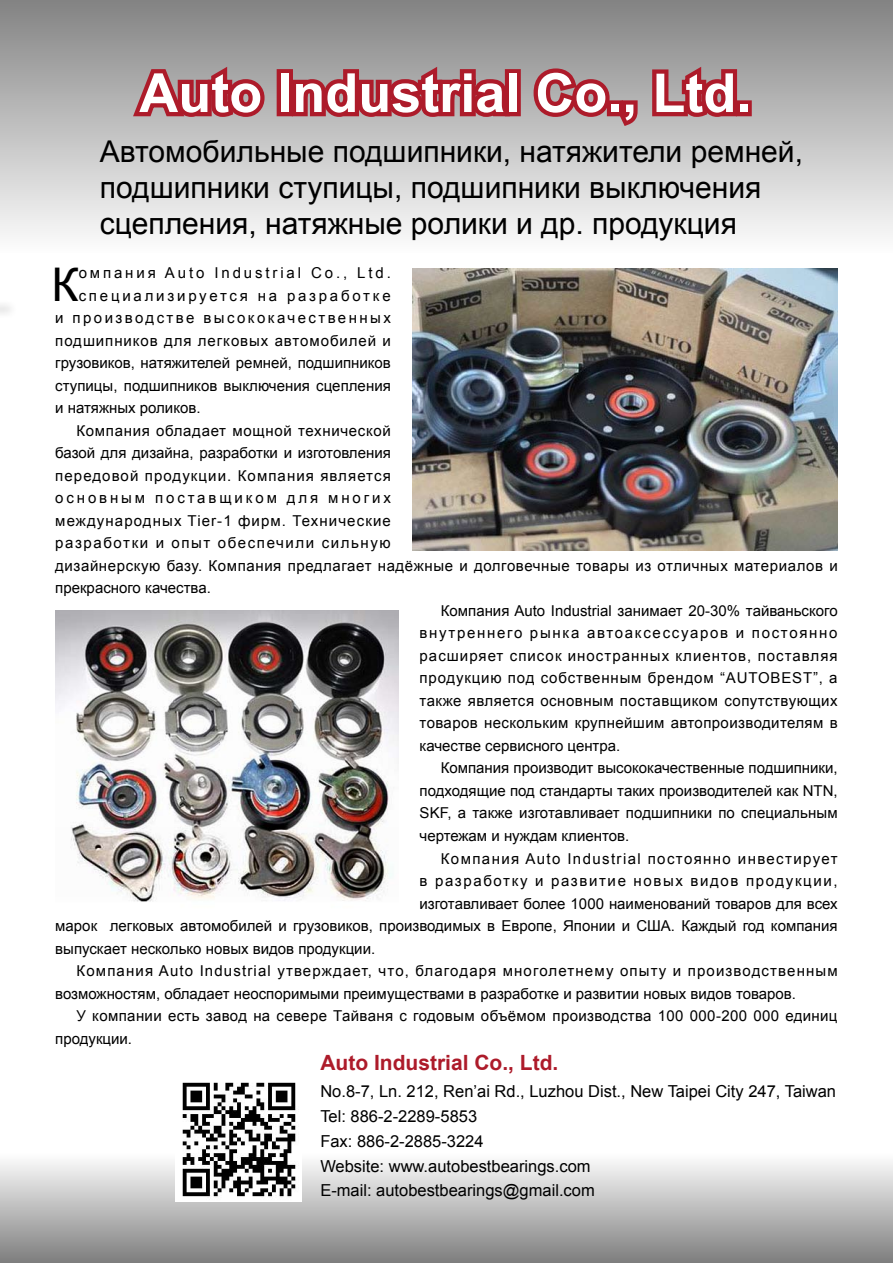
<style>
.page{position:relative;width:893px;height:1263px;background:#fff}
.page>*{position:absolute;margin:0;border:0;box-sizing:border-box;transform-origin:0 0}
.t1{font:700 54px "Arial";color:#fff}
.t2{font:46.5px "Arial";color:#000}
.t3{font:30px/36px "Arial";color:#000}
.t4{font:700 21px "Arial";color:#ad1b2a}
.t5{font:16.5px/24.8px "Arial";color:#000}
.t6{font:15px "Arial";color:#000}
.t7{font:15px "Arial";letter-spacing:.025em;color:#000}
.t8{font:15px "Arial";letter-spacing:.075em;color:#000}
.t9{font:15px "Arial";letter-spacing:.07em;color:#000}
.t10{font:15px "Arial";letter-spacing:.11em;color:#000}
.t11{font:15px "Arial";letter-spacing:.19em;color:#000}
.t12{font:15px "Arial";letter-spacing:.055em;color:#000}
.t13{font:15px "Arial";letter-spacing:.095em;color:#000}
.t14{font:15px "Arial";letter-spacing:.115em;color:#000}
.t15{font:15px "Arial";letter-spacing:.065em;color:#000}
.t16{font:15px "Arial";letter-spacing:.045em;color:#000}
.t17{font:15px "Arial";letter-spacing:.16em;color:#000}
.t18{font:15px "Arial";letter-spacing:.185em;color:#000}
</style>
<div class="page">
<div style="left:0;top:1154px;width:893px;height:109px;background:linear-gradient(to bottom,#fdfdfd,#7e7e7e)"></div>
<div style="left:0;top:0;width:893px;height:253px;background:linear-gradient(to bottom,#838282,#fdfdfd)"></div>
<div style="left:0;top:299px;width:25px;height:26px;background:#000;opacity:.2"></div>
<svg style="left:127px;top:58px;width:144px;height:66px;background:#ac686f"></svg>
<div style="left:277px;top:69px;width:16px;height:47px;border:9px solid #ad1b2a"></div>
<svg style="left:288px;top:59px;width:229px;height:65px;background:#ac5a62"></svg>
<div style="left:505px;top:69px;width:16px;height:47px;border:9px solid #ad1b2a"></div>
<svg style="left:527px;top:59px;width:214px;height:72px;background:#ae7278"></svg>
<div style="left:736px;top:100px;width:16px;height:16px;border:9px solid #ad1b2a"></div>
<img style="left:412px;top:268px;width:426px;height:283px">
<img style="left:55px;top:610px;width:343px;height:292px">
<img style="left:176px;top:1082px;width:126px;height:119px">
<h1 class="t1" style="left:139px;top:57px;width:614px">Auto Industrial Co., Ltd.</h1>
<h3 class="t3" style="left:100px;top:134px;width:705px">Автомобильные подшипники, натяжители ремней, подшипники ступицы, подшипники выключения сцепления, натяжные ролики и др. продукция</h3>
<h2 class="t2" style="left:52px;top:254px;width:29px">К</h2>
<p class="t11" style="left:79px;top:263px;width:314px">омпания Auto Industrial Co., Ltd.</p>
<p class="t18" style="left:79px;top:286px;width:314px">специализируется на разработке</p>
<p class="t17" style="left:55px;top:308px;width:337px">и производстве высококачественных</p>
<p class="t15" style="left:55px;top:331px;width:337px">подшипников для легковых автомобилей и</p>
<p class="t6" style="left:55px;top:353px;width:337px">грузовиков, натяжителей ремней, подшипников</p>
<p class="t6" style="left:55px;top:376px;width:337px">ступицы, подшипников выключения сцепления</p>
<p class="t6" style="left:55px;top:398px;width:147px">и натяжных роликов.</p>
<p class="t16" style="left:77px;top:421px;width:316px">Компания обладает мощной технической</p>
<p class="t6" style="left:55px;top:443px;width:337px">базой для дизайна, разработки и изготовления</p>
<p class="t9" style="left:55px;top:466px;width:337px">передовой продукции. Компания является</p>
<p class="t11" style="left:55px;top:488px;width:337px">основным поставщиком для многих</p>
<p class="t8" style="left:55px;top:511px;width:337px">международных Tier-1 фирм. Технические</p>
<p class="t10" style="left:55px;top:533px;width:337px">разработки и опыт обеспечили сильную</p>
<p class="t7" style="left:55px;top:556px;width:784px">дизайнерскую базу. Компания предлагает надёжные и долговечные товары из отличных материалов и</p>
<p class="t6" style="left:55px;top:578px;width:157px">прекрасного качества.</p>
<p class="t6" style="left:441px;top:601px;width:398px">Компания Auto Industrial занимает 20-30% тайваньского</p>
<p class="t14" style="left:420px;top:623px;width:419px">внутреннего рынка автоаксессуаров и постоянно</p>
<p class="t9" style="left:420px;top:646px;width:420px">расширяет список иностранных клиентов, поставляя</p>
<p class="t12" style="left:420px;top:668px;width:420px">продукцию под собственным брендом “AUTOBEST”, а</p>
<p class="t7" style="left:420px;top:691px;width:420px">также является основным поставщиком сопутствующих</p>
<p class="t7" style="left:420px;top:713px;width:420px">товаров нескольким крупнейшим автопроизводителям в</p>
<p class="t6" style="left:420px;top:736px;width:202px">качестве сервисного центра.</p>
<p class="t6" style="left:441px;top:758px;width:398px">Компания производит высококачественные подшипники,</p>
<p class="t6" style="left:420px;top:781px;width:420px">подходящие под стандарты таких производителей как NTN,</p>
<p class="t7" style="left:420px;top:803px;width:420px">SKF, а также изготавливает подшипники по специальным</p>
<p class="t6" style="left:420px;top:826px;width:211px">чертежам и нуждам клиентов.</p>
<p class="t13" style="left:441px;top:848px;width:398px">Компания Auto Industrial постоянно инвестирует</p>
<p class="t10" style="left:420px;top:871px;width:420px">в разработку и развитие новых видов продукции,</p>
<p class="t6" style="left:420px;top:893px;width:420px">изготавливает более 1000 наименований товаров для всех</p>
<p class="t6" style="left:55px;top:916px;width:784px">марок легковых автомобилей и грузовиков, производимых в Европе, Японии и США. Каждый год компания</p>
<p class="t6" style="left:55px;top:938px;width:321px">выпускает несколько новых видов продукции.</p>
<p class="t8" style="left:77px;top:961px;width:763px">Компания Auto Industrial утверждает, что, благодаря многолетнему опыту и производственным</p>
<p class="t6" style="left:55px;top:983px;width:742px">возможностям, обладает неоспоримыми преимуществами в разработке и развитии новых видов товаров.</p>
<p class="t7" style="left:77px;top:1006px;width:762px">У компании есть завод на севере Тайваня с годовым объёмом производства 100 000-200 000 единиц</p>
<p class="t6" style="left:55px;top:1028px;width:78px">продукции.</p>
<h3 class="t4" style="left:320px;top:1048px;width:240px">Auto Industrial Co., Ltd.</h3>
<p class="t5" style="left:320px;top:1079px;width:517px">No.8-7, Ln. 212, Ren’ai Rd., Luzhou Dist., New Taipei City 247, Taiwan Tel: 886-2-2289-5853<br>Fax: 886-2-2885-3224<br>Website: www.autobestbearings.com<br>E-mail: autobestbearings@gmail.com</p>
</div>
